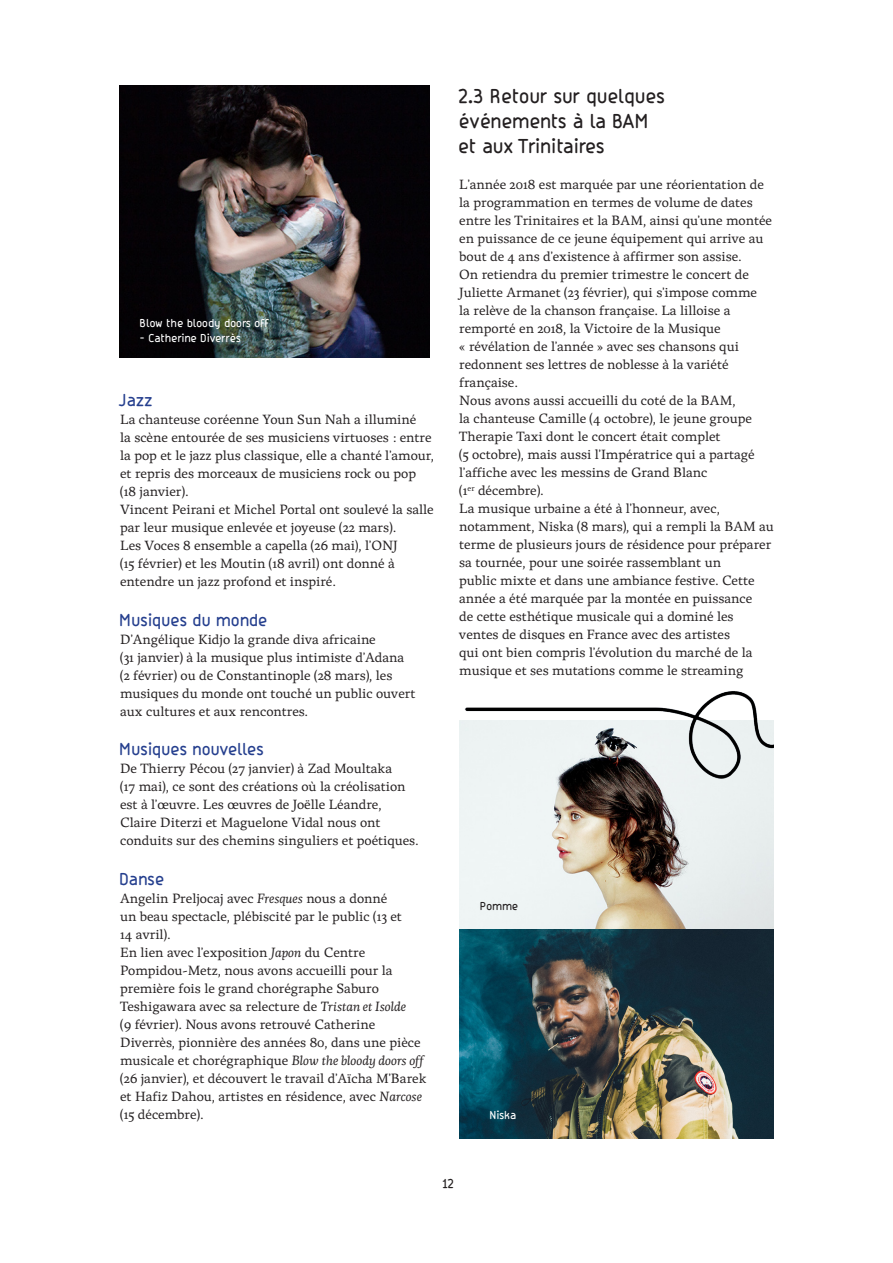
<style>
.page{position:relative;width:893px;height:1263px;background:#fff}
.page>*{position:absolute;margin:0;border:0;box-sizing:border-box;transform-origin:0 0}
.t1{font:500 21px/25.2px "Friends";color:#231f20}
.t2{font:500 18px "Friends";color:#253f8e}
.t3{font:13.5px/18px "Malaussene Translation";color:#231f20}
.t4{font:500 13.5px "Friends";color:#231f20}
.t5{font:500 12px "Friends";color:#fff}
.t6{font:500 12px "Friends";color:#231f20}
.s1{font-style:italic}
</style>
<div class="page">
<img style="left:119px;top:85px;width:310px;height:272px">
<img style="left:459px;top:930px;width:315px;height:208px">
<img style="left:459px;top:782px;width:315px;height:146px">
<img style="left:459px;top:691px;width:315px;height:91px">
<p class="t5" style="left:140px;top:317px;width:130px">Blow the bloody doors off</p>
<p class="t5" style="left:140px;top:332px;width:103px">- Catherine Diverrès</p>
<p class="t2" style="left:120px;top:390px;width:35px">Jazz</p>
<p class="t3" style="left:120px;top:411px;width:315px">La chanteuse coréenne Youn Sun Nah a illuminé<br>la scène entourée de ses musiciens virtuoses : entre la pop et le jazz plus classique, elle a chanté l’amour, et repris des morceaux de musiciens rock ou pop (18 janvier).</p>
<p class="t3" style="left:120px;top:501px;width:315px">Vincent Peirani et Michel Portal ont soulevé la salle par leur musique enlevée et joyeuse (22 mars).</p>
<p class="t3" style="left:120px;top:537px;width:279px">Les Voces 8 ensemble a capella (26 mai), l’ONJ (15 février) et les Moutin (18 avril) ont donné à entendre un jazz profond et inspiré.</p>
<p class="t2" style="left:120px;top:610px;width:149px">Musiques du monde</p>
<p class="t3" style="left:120px;top:630px;width:297px">D’Angélique Kidjo la grande diva africaine<br>(31 janvier) à la musique plus intimiste d’Adana (2 février) ou de Constantinople (28 mars), les musiques du monde ont touché un public ouvert aux cultures et aux rencontres.</p>
<p class="t2" style="left:120px;top:740px;width:146px">Musiques nouvelles</p>
<p class="t3" style="left:120px;top:760px;width:300px">De Thierry Pécou (27 janvier) à Zad Moultaka<br>(17 mai), ce sont des créations où la créolisation est à l’œuvre. Les œuvres de Joëlle Léandre, Claire Diterzi et Maguelone Vidal nous ont conduits sur des chemins singuliers et poétiques.</p>
<p class="t2" style="left:120px;top:869px;width:46px">Danse</p>
<p class="t3" style="left:120px;top:889px;width:283px">Angelin Preljocaj avec <span class="s1">Fresques</span> nous a donné un beau spectacle, plébiscité par le public (13 et<br>14 avril).</p>
<p class="t3" style="left:120px;top:943px;width:308px">En lien avec l’exposition <span class="s1">Japon</span> du Centre Pompidou-Metz, nous avons accueilli pour la première fois le grand chorégraphe Saburo Teshigawara avec sa relecture de <span class="s1">Tristan et Isolde<br></span>(9 février). Nous avons retrouvé Catherine Diverrès, pionnière des années 80, dans une pièce musicale et chorégraphique <span class="s1">Blow the bloody doors off </span>(26 janvier), et découvert le travail d’Aïcha M’Barek et Hafiz Dahou, artistes en résidence, avec <span class="s1">Narcose </span>(15 décembre).</p>
<p class="t1" style="left:459px;top:83px;width:208px">2.3 Retour sur quelques événements à la BAM</p>
<p class="t1" style="left:459px;top:133px;width:148px">et aux Trinitaires</p>
<p class="t3" style="left:459px;top:175px;width:314px">L’année 2018 est marquée par une réorientation de la programmation en termes de volume de dates entre les Trinitaires et la BAM, ainsi qu’une montée en puissance de ce jeune équipement qui arrive au bout de 4 ans d’existence à affirmer son assise.</p>
<p class="t3" style="left:459px;top:265px;width:299px">On retiendra du premier trimestre le concert de Juliette Armanet (23 février), qui s’impose comme la relève de la chanson française. La lilloise a remporté en 2018, la Victoire de la Musique<br>« révélation de l’année » avec ses chansons qui redonnent ses lettres de noblesse à la variété française.</p>
<p class="t3" style="left:459px;top:391px;width:297px">Nous avons aussi accueilli du coté de la BAM,<br>la chanteuse Camille (4 octobre), le jeune groupe Therapie Taxi dont le concert était complet<br>(5 octobre), mais aussi l’Impératrice qui a partagé l’affiche avec les messins de Grand Blanc<br>(1<sup>er</sup> décembre).</p>
<p class="t3" style="left:459px;top:499px;width:316px">La musique urbaine a été à l’honneur, avec, notamment, Niska (8 mars), qui a rempli la BAM au terme de plusieurs jours de résidence pour préparer sa tournée, pour une soirée rassemblant un<br>public mixte et dans une ambiance festive. Cette année a été marquée par la montée en puissance<br>de cette esthétique musicale qui a dominé les ventes de disques en France avec des artistes<br>qui ont bien compris l’évolution du marché de la musique et ses mutations comme le streaming</p>
<p class="t6" style="left:480px;top:900px;width:40px">Pomme</p>
<p class="t5" style="left:490px;top:1109px;width:28px">Niska</p>
<p class="t4" style="left:443px;top:1176px;width:13px">12</p>
</div>
